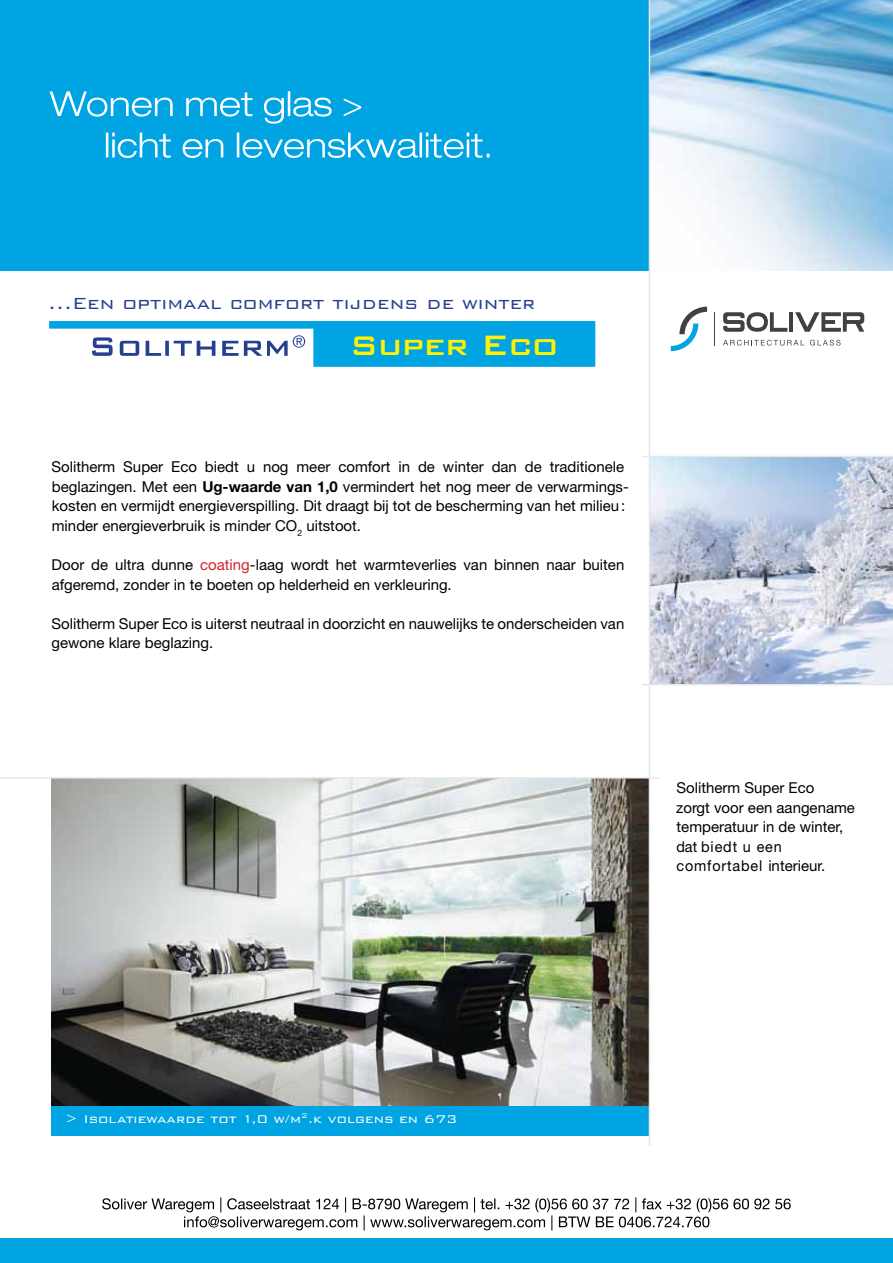
<style>
.page{position:relative;width:893px;height:1263px;background:#fff}
.page>*{position:absolute;margin:0;border:0;box-sizing:border-box;transform-origin:0 0}
.t1{font:500 36px "Bank Gothic BT";letter-spacing:-.02em;color:#fff200}
.t2{font:300 21.45px "Bank Gothic BT";color:#25408f}
.t3{font:15px/19.5px "Helvetica Neue LT Std";color:#000}
.t4{font:300 15px "Bank Gothic BT";color:#fff}
.s1{font-size:37.5px}
.s2{font-weight:700}
.s3{color:#d2232a}
</style>
<div class="page">
<div style="left:0;top:0;width:651px;height:270px;background:#00a4e3"></div>
<div style="left:0;top:1238px;width:893px;height:25px;background:#00a4e3"></div>
<img style="left:51px;top:778px;width:598px;height:328px">
<div style="left:51px;top:1106px;width:598px;height:29px;background:#00a4e3"></div>
<svg style="left:106px;top:133px;width:384px;height:25px"></svg>
<svg style="left:50px;top:91px;width:311px;height:33px"></svg>
<img style="left:651px;top:0;width:242px;height:270px">
<svg style="left:671px;top:307px;width:36px;height:44px"></svg>
<hr style="left:714px;top:312px;width:1px;height:33px;background:#414042">
<svg style="left:723px;top:312px;width:64px;height:20px"></svg>
<hr style="left:789px;top:312px;width:4px;height:20px;background:#414042">
<svg style="left:795px;top:312px;width:69px;height:20px"></svg>
<svg style="left:723px;top:340px;width:81px;height:6px"></svg>
<svg style="left:810px;top:340px;width:31px;height:6px"></svg>
<svg style="left:102px;top:1197px;width:689px;height:33px"></svg>
<img style="left:650px;top:457px;width:243px;height:227px">
<hr style="left:649px;top:0;width:1px;height:1146px;background:#e6e7e8">
<hr style="left:642px;top:684px;width:251px;height:1px;background:#e6e7e8">
<hr style="left:0;top:777px;width:659px;height:1px;background:#e6e7e8">
<hr style="left:642px;top:456px;width:251px;height:1px;background:#e6e7e8">
<svg style="left:49px;top:321px;width:546px;height:46px"></svg>
<h2 class="t2" style="left:48px;top:292px;width:489px">...Een optimaal comfort tijdens de winter</h2>
<h1 class="t1" style="left:349px;top:326px;width:211px">Super <span class="s1">Eco</span></h1>
<p class="t3" style="left:51px;top:457px;width:579px">Solitherm Super Eco biedt u nog meer comfort in de winter dan de traditionele beglazingen. Met een <span class="s2">Ug-waarde van 1,0</span> vermindert het nog meer de verwarmings&shy;kosten en vermijdt energieverspilling. Dit draagt bij tot de bescherming van het milieu: minder energieverbruik is minder CO<sub>2</sub> uitstoot.</p>
<p class="t3" style="left:52px;top:555px;width:574px">Door de ultra dunne <span class="s3">coating</span>-laag wordt het warmteverlies van binnen naar buiten afgeremd, zonder in te boeten op helderheid en verkleuring.</p>
<p class="t3" style="left:51px;top:613px;width:574px">Solitherm Super Eco is uiterst neutraal in doorzicht en nauwelijks te onderscheiden van gewone klare beglazing.</p>
<p class="t3" style="left:676px;top:778px;width:180px">Solitherm Super Eco<br>zorgt voor een aangename temperatuur in de winter, dat biedt u een comfortabel interieur.</p>
<p class="t4" style="left:65px;top:1111px;width:394px">&gt; Isolatiewaarde tot 1,0 w/m<sup>2</sup>.k volgens en 673</p>
</div>
